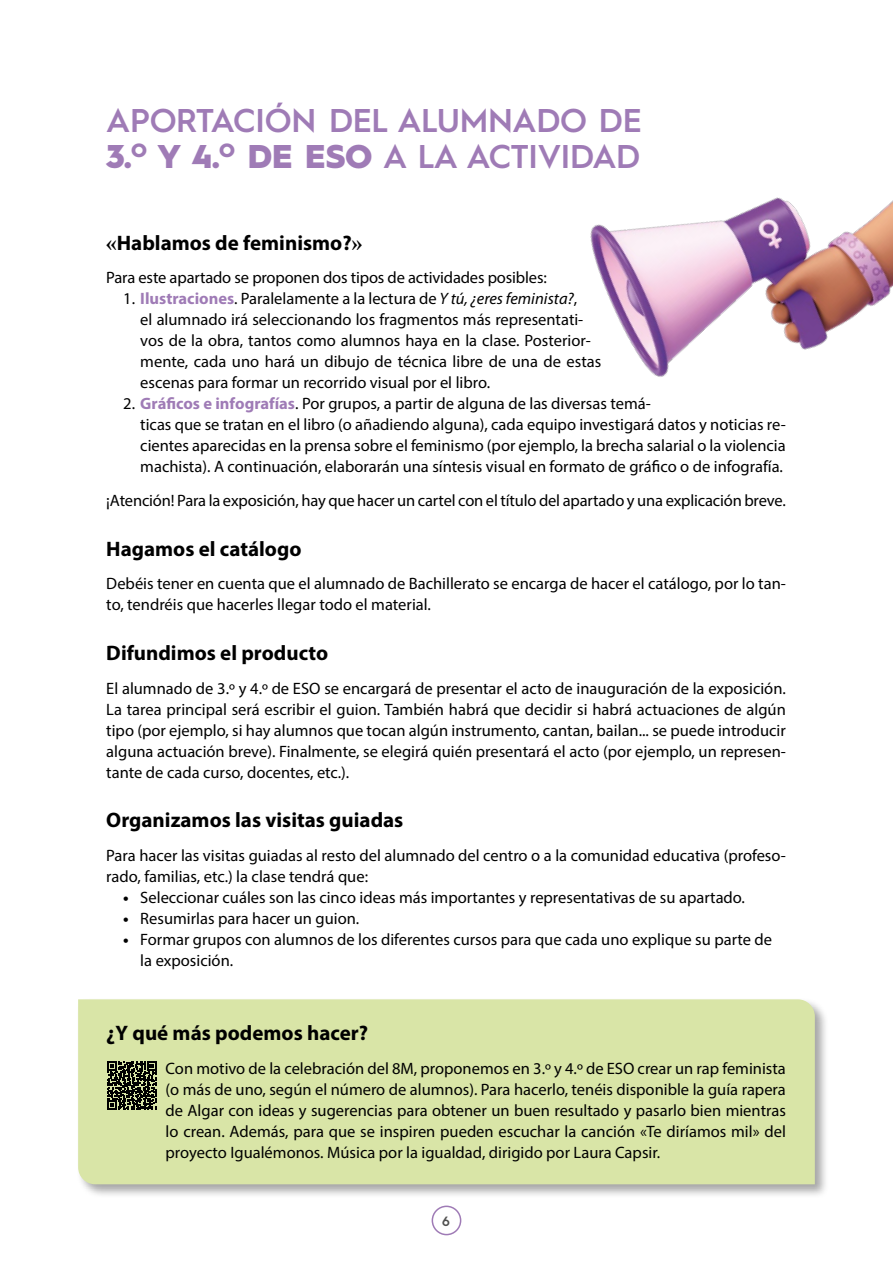
<style>
.page{position:relative;width:893px;height:1263px;background:#fff}
.page>*{position:absolute;margin:0;border:0;box-sizing:border-box;transform-origin:0 0}
.Títol_1{font:600 33px/36px "Hurme Geometric Sans 1";letter-spacing:-.01em;color:#9f7bb6}
.Títol_2{font:700 21px "Myriad Pro";color:#000}
.Text{font:16.5px/21px "Myriad Pro";color:#000}
.t1{font:600 13.5px "Hurme Geometric Sans 1";color:#50504f}
.s1{font-weight:900}
.s2{font-family:"Times New Roman"}
.s3{font-weight:700;color:#9f7bb6}
.s4{font-style:italic}
.s5{font-weight:700}
</style>
<div class="page">
<div style="left:76px;top:997px;width:753px;height:201px;background:#000;opacity:.35"></div>
<div style="left:78px;top:999px;width:737px;height:185px;background:#d9e5a7"></div>
<img style="left:590px;top:197px;width:303px;height:180px">
<div style="left:432px;top:1205px;width:29px;height:30px;border:2px solid #9f7bb6;border-radius:50%"></div>
<svg style="left:107px;top:1061px;width:49px;height:49px"></svg>
<p class="Títol_1" style="left:106px;top:100px;width:537px">APORTACIÓN DEL ALUMNADO DE<br><span class="s1">3.</span><sup>O</sup> <span class="s1">Y 4.</span><sup>O</sup> <span class="s1">DE ESO</span> A LA ACTIVIDAD</p>
<p class="Títol_2" style="left:106px;top:229px;width:257px"><span class="s2">«</span>Hablamos de feminismo?<span class="s2">»</span></p>
<p class="Text" style="left:106px;top:267px;width:442px">Para este apartado se proponen dos tipos de actividades posibles:</p>
<p class="Text" style="left:140px;top:288px;width:463px;text-indent:-17px">1. <span class="s3">Ilustraciones</span>. Paralelamente a la lectura de <span class="s4">Y tú, ¿eres feminista?</span>,<br>el alumnado irá seleccionando los fragmentos más representati&shy;vos de la obra, tantos como alumnos haya en la clase. Posterior&shy;mente, cada uno hará un dibujo de técnica libre de una de estas escenas para formar un recorrido visual por el libro.</p>
<p class="Text" style="left:140px;top:393px;width:647px;text-indent:-17px">2. <span class="s3">Gráficos e infografías</span>. Por grupos, a partir de alguna de las diversas temá-<br>ticas que se tratan en el libro (o añadiendo alguna), cada equipo investigará datos y noticias re&shy;cientes aparecidas en la prensa sobre el feminismo (por ejemplo, la brecha salarial o la violencia machista). A continuación, elaborarán una síntesis visual en formato de gráfico o de infografía.</p>
<p class="Text" style="left:106px;top:490px;width:681px">¡Atención! Para la exposición, hay que hacer un cartel con el título del apartado y una explicación breve.</p>
<p class="Títol_2" style="left:106px;top:535px;width:197px">Hagamos el catálogo</p>
<p class="Text" style="left:106px;top:573px;width:681px">Debéis tener en cuenta que el alumnado de Bachillerato se encarga de hacer el catálogo, por lo tan&shy;to, tendréis que hacerles llegar todo el material.</p>
<p class="Títol_2" style="left:106px;top:639px;width:223px">Difundimos el producto</p>
<p class="Text" style="left:106px;top:677px;width:681px;text-align:justify">El alumnado de 3.º y 4.º de ESO se encargará de presentar el acto de inauguración de la exposición.<br>La tarea principal será escribir el guion. También habrá que decidir si habrá actuaciones de algún tipo (por ejemplo, si hay alumnos que tocan algún instrumento, cantan, bailan... se puede introducir alguna actuación breve). Finalmente, se elegirá quién presentará el acto (por ejemplo, un represen&shy;tante de cada curso, docentes, etc.).</p>
<p class="Títol_2" style="left:106px;top:806px;width:299px">Organizamos las visitas guiadas</p>
<p class="Text" style="left:106px;top:845px;width:681px">Para hacer las visitas guiadas al resto del alumnado del centro o a la comunidad educativa (profeso&shy;rado, familias, etc.) la clase tendrá que:</p>
<p class="Text" style="left:123px;top:887px;width:623px"><span class="s5">•</span> Seleccionar cuáles son las cinco ideas más importantes y representativas de su apartado.</p>
<p class="Text" style="left:123px;top:908px;width:238px"><span class="s5">•</span> Resumirlas para hacer un guion.</p>
<p class="Text" style="left:140px;top:929px;width:633px;text-indent:-17px"><span class="s5">•</span> Formar grupos con alumnos de los diferentes cursos para que cada uno explique su parte de la exposición.</p>
<p class="Títol_2" style="left:106px;top:1019px;width:263px">¿Y qué más podemos hacer?</p>
<p class="Text" style="left:166px;top:1057px;width:622px;text-align:justify">Con motivo de la celebración del 8M, proponemos en 3.º y 4.º de ESO crear un rap feminista (o más de uno, según el número de alumnos). Para hacerlo, tenéis disponible la guía rapera de Algar con ideas y sugerencias para obtener un buen resultado y pasarlo bien mientras lo crean. Además, para que se inspiren pueden escuchar la canción «Te diríamos mil» del proyecto Igualémonos. Música por la igualdad, dirigido por Laura Capsir.</p>
<p class="t1" style="left:442px;top:1211px;width:9px">6</p>
</div>
